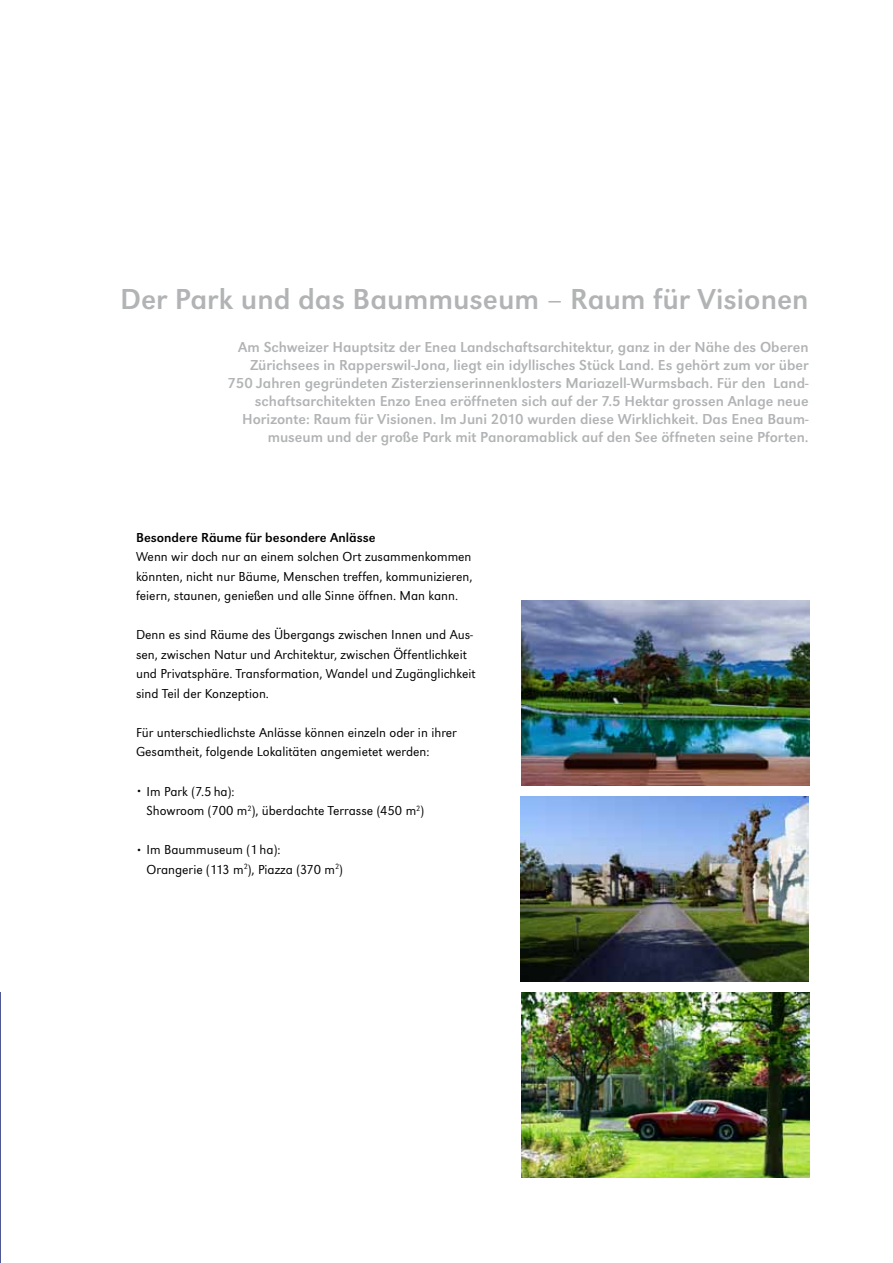
<style>
.page{position:relative;width:893px;height:1263px;background:#fff}
.page>*{position:absolute;margin:0;border:0;box-sizing:border-box;transform-origin:0 0}
.t1{font:30px "URW Grotesk T";color:#b1b3b4}
.t2{font:15px/18px "URW Grotesk T";color:#b1b3b4;text-align:right}
.t3{font:13.5px/19.5px "URW Grotesk T Ligh";color:#000}
.t4{font:13.5px "URW Grotesk T";color:#000}
.s1{font-size:9px}
</style>
<div class="page">
<img style="left:521px;top:600px;width:288px;height:185px">
<img style="left:521px;top:796px;width:288px;height:185px">
<img style="left:521px;top:992px;width:288px;height:185px">
<hr style="left:0;top:992px;width:1px;height:271px;background:#505796">
<h1 class="t1" style="left:120px;top:282px;width:690px">Der Park und das Baummuseum – Raum für Visionen</h1>
<p class="t2" style="left:227px;top:338px;width:583px">Am Schweizer Hauptsitz der Enea Landschaftsarchitektur, ganz in der Nähe des Oberen Zürichsees in Rapperswil-Jona, liegt ein idyllisches Stück Land. Es gehört zum vor über 750 Jahren gegründeten Zisterzienserinnenklosters Mariazell-Wurmsbach. Für den Land&shy;schaftsarchitekten Enzo Enea eröffneten sich auf der 7.5 Hektar grossen Anlage neue Horizonte: Raum für Visionen. Im Juni 2010 wurden diese Wirklichkeit. Das Enea Baum&shy;museum und der große Park mit Panoramablick auf den See öffneten seine Pforten.</p>
<p class="t4" style="left:136px;top:530px;width:241px">Besondere Räume für besondere Anlässe</p>
<p class="t3" style="left:136px;top:547px;width:338px;text-align:justify">Wenn wir doch nur an einem solchen Ort zusammenkommen könnten, nicht nur Bäume, Menschen treffen, kommunizieren, feiern, staunen, genießen und alle Sinne öffnen. Man kann.</p>
<p class="t3" style="left:136px;top:625px;width:341px">Denn es sind Räume des Übergangs zwischen Innen und Aus&shy;sen, zwischen Natur und Architektur, zwischen Öffentlichkeit und Privatsphäre. Transformation, Wandel und Zugänglichkeit sind Teil der Konzeption.</p>
<p class="t3" style="left:136px;top:723px;width:322px">Für unterschiedlichste Anlässe können einzeln oder in ihrer<br>Gesamtheit, folgende Lokalitäten angemietet werden:</p>
<p class="t3" style="left:147px;top:781px;width:279px;text-indent:-11px"><span class="s1">•</span> Im Park (7.5 ha):<br>Showroom (700 m<sup>2</sup>), überdachte Terrasse (450 m<sup>2</sup>)</p>
<p class="t3" style="left:147px;top:840px;width:198px;text-indent:-11px"><span class="s1">•</span> Im Baummuseum (1 ha):<br>Orangerie (113 m<sup>2</sup>), Piazza (370 m<sup>2</sup>)</p>
</div>
